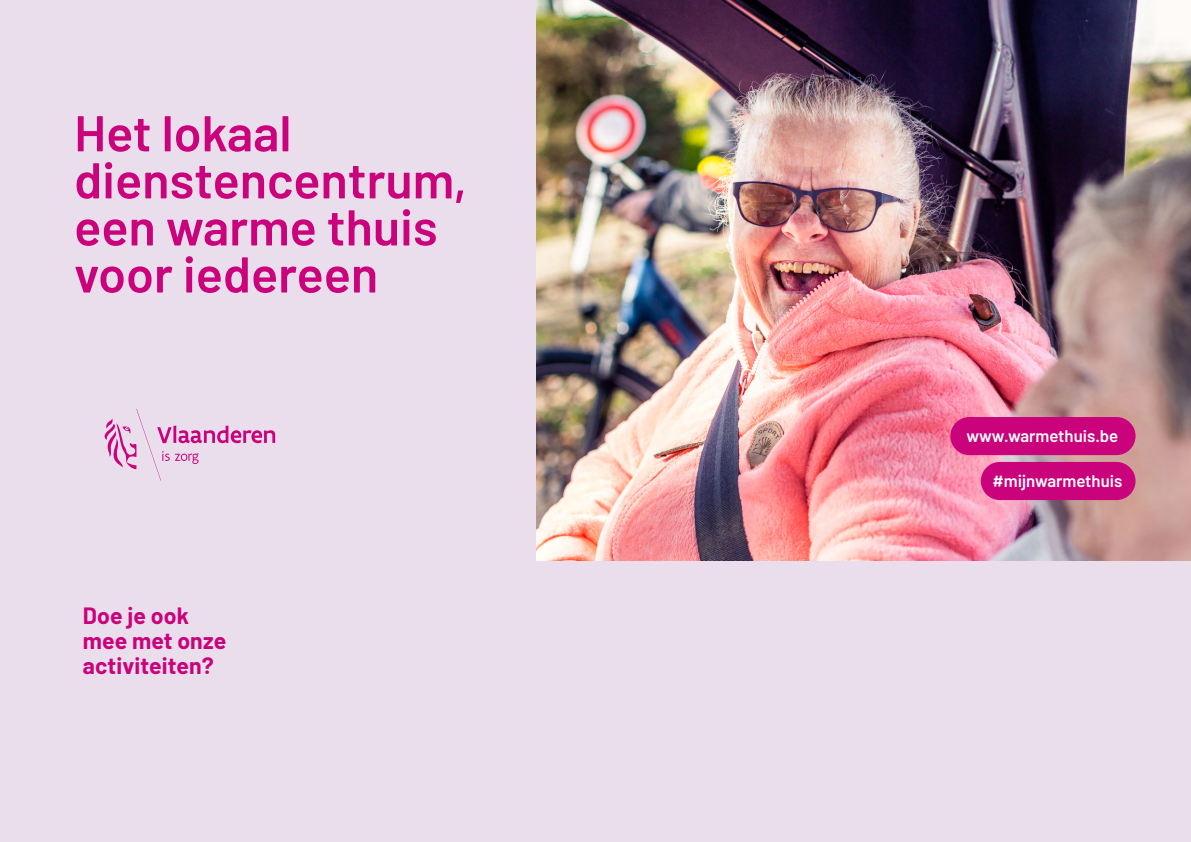
<style>
.page{position:relative;width:1191px;height:842px;background:#eadeec}
.page>*{position:absolute;margin:0;border:0;box-sizing:border-box;transform-origin:0 0}
.t1{font:600 50.2px/47.1px "Barlow";color:#ca027b}
.t2{font:700 23px/25px "Barlow";letter-spacing:.005em;color:#ca027b}
.t3{font:600 16.8px "Barlow";color:#fff}
</style>
<div class="page">
<img style="left:537px;top:0;width:654px;height:560px">
<div style="left:950px;top:417px;width:185px;height:38px;background:#ca027b;border-radius:19px"></div>
<div style="left:980px;top:462px;width:155px;height:38px;background:#ca027b;border-radius:19px"></div>
<svg style="left:104px;top:409px;width:171px;height:72px"></svg>
<p class="t1" style="left:74px;top:106px;width:394px">Het lokaal dienstencentrum, een warme thuis voor iedereen</p>
<p class="t2" style="left:83px;top:601px;width:145px">Doe je ook mee met onze activiteiten?</p>
<p class="t3" style="left:966px;top:424px;width:153px">www.warmethuis.be</p>
<p class="t3" style="left:992px;top:468px;width:131px">#mijnwarmethuis</p>
</div>
